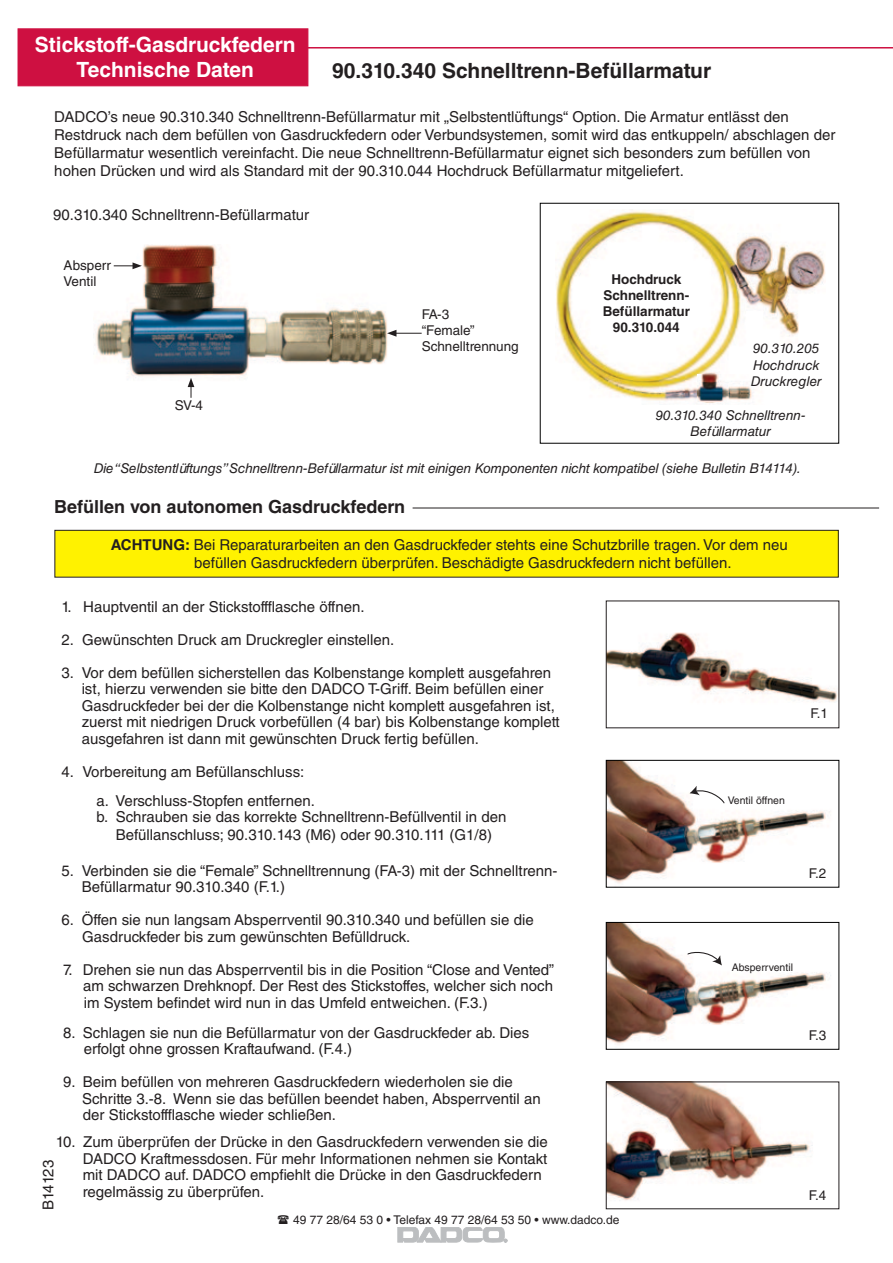
<style>
.page{position:relative;width:893px;height:1263px;background:#fff}
.page>*{position:absolute;margin:0;border:0;box-sizing:border-box;transform-origin:0 0}
.t1{font:700 21px/25.2px "Helvetica LT Std";color:#fff;text-align:center}
.t2{font:700 21px "Helvetica LT Std";color:#231f20}
.t3{font:700 18px "Helvetica LT Std";color:#231f20}
.t4{font:15px/16.5px "Helvetica LT Std";color:#231f20}
.t5{font:italic 13.5px/16.2px "Helvetica LT Std";letter-spacing:-.01em;color:#231f20;text-align:center}
.t6{font:13.5px/16.2px "Helvetica LT Std";color:#231f20}
.t7{font:700 13.5px/16.2px "Helvetica LT Std";color:#231f20;text-align:center}
.t8{font:12px "Helvetica LT Std";color:#231f20}
.t9{font:10.5px "Helvetica LT Std";color:#231f20}
.s1{font-weight:700}
</style>
<div class="page">
<svg style="left:398px;top:1227px;width:109px;height:15px"></svg>
<div style="left:18px;top:29px;width:290px;height:57px;background:#ce1041;border:1px solid #ce1041"></div>
<hr style="left:283px;top:47px;width:610px;height:2px;background:#ce1041">
<div style="left:55px;top:530px;width:783px;height:47px;background:#fff200"></div>
<div style="left:55px;top:530px;width:784px;height:47px;border:1px solid #231f20"></div>
<hr style="left:413px;top:508px;width:466px;height:1px;background:#231f20">
<img style="left:608px;top:1084px;width:205px;height:117px">
<img style="left:608px;top:632px;width:229px;height:70px">
<img style="left:95px;top:244px;width:293px;height:134px">
<svg style="left:387px;top:330px;width:35px;height:7px"></svg>
<svg style="left:114px;top:262px;width:28px;height:7px"></svg>
<svg style="left:188px;top:378px;width:6px;height:20px"></svg>
<img style="left:608px;top:924px;width:223px;height:121px">
<div style="left:606px;top:922px;width:233px;height:127px;border:1px solid #000"></div>
<svg style="left:687px;top:951px;width:35px;height:14px"></svg>
<img style="left:608px;top:762px;width:218px;height:122px">
<div style="left:606px;top:760px;width:233px;height:127px;border:1px solid #000"></div>
<svg style="left:689px;top:786px;width:36px;height:19px"></svg>
<img style="left:556px;top:209px;width:269px;height:194px">
<img style="left:698px;top:374px;width:53px;height:28px">
<h1 class="t1" style="left:35px;top:32px;width:262px">Stickstoff-Gasdruckfedern<br>Technische Daten</h1>
<h1 class="t2" style="left:332px;top:58px;width:381px">90.310.340 Schnelltrenn-Befüllarmatur</h1>
<p class="t4" style="left:54px;top:108px;width:783px;line-height:18px">DADCO’s neue 90.310.340 Schnelltrenn-Befüllarmatur mit „Selbstentlüftungs“ Option. Die Armatur entlässt den Restdruck nach dem befüllen von Gasdruckfedern oder Verbundsystemen, somit wird das entkuppeln/ abschlagen der Befüllarmatur wesentlich vereinfacht. Die neue Schnelltrenn-Befüllarmatur eignet sich besonders zum befüllen von hohen Drücken und wird als Standard mit der 90.310.044 Hochdruck Befüllarmatur mitgeliefert.</p>
<p class="t4" style="left:53px;top:206px;width:258px">90.310.340 Schnelltrenn-Befüllarmatur</p>
<p class="t6" style="left:64px;top:257px;width:49px">Absperr<br>Ventil</p>
<p class="t6" style="left:175px;top:397px;width:30px">SV-4</p>
<p class="t6" style="left:422px;top:306px;width:99px">FA-3<br>“Female”<br>Schnelltrennung</p>
<p class="t7" style="left:603px;top:271px;width:89px">Hochdruck<br>Schnelltrenn-<br>Befüllarmatur<br>90.310.044</p>
<p class="t5" style="left:751px;top:340px;width:72px;text-align:left">90.310.205<br>Hochdruck<br>Druckregler</p>
<p class="t5" style="left:656px;top:407px;width:151px">90.310.340 Schnelltrenn-<br>Befüllarmatur</p>
<p class="t5" style="left:94px;top:460px;width:709px">Die “Selbstentlüftungs”Schnelltrenn-Befüllarmatur ist mit einigen Komponenten nicht kompatibel (siehe Bulletin B14114).</p>
<p class="t3" style="left:54px;top:495px;width:353px">Befüllen von autonomen Gasdruckfedern</p>
<p class="t4" style="left:194px;top:535px;width:595px;line-height:18px;text-indent:-83px"><span class="s1">ACHTUNG:</span> Bei Reparaturarbeiten an den Gasdruckfeder stehts eine Schutzbrille tragen. Vor dem neu befüllen Gasdruckfedern überprüfen. Beschädigte Gasdruckfedern nicht befüllen.</p>
<p class="t4" style="left:61px;top:598px;width:305px">1. Hauptventil an der Stickstoffflasche öffnen.</p>
<p class="t4" style="left:61px;top:631px;width:334px">2. Gewünschten Druck am Druckregler einstellen.</p>
<p class="t4" style="left:82px;top:664px;width:480px;text-indent:-20px">3. Vor dem befüllen sicherstellen das Kolbenstange komplett ausgefahren ist, hierzu verwenden sie bitte den DADCO T-Griff. Beim befüllen einer Gasdruckfeder bei der die Kolbenstange nicht komplett ausgefahren ist, zuerst mit niedrigen Druck vorbefüllen (4 bar) bis Kolbenstange komplett ausgefahren ist dann mit gewünschten Druck fertig befüllen.</p>
<p class="t4" style="left:61px;top:763px;width:244px">4. Vorbereitung am Befüllanschluss:</p>
<p class="t4" style="left:96px;top:792px;width:411px">a. Verschluss-Stopfen entfernen.<br>b. Schrauben sie das korrekte Schnelltrenn-Befüllventil in den</p>
<p class="t4" style="left:116px;top:827px;width:378px">Befüllanschluss; 90.310.143 (M6) oder 90.310.111 (G1/8)</p>
<p class="t4" style="left:82px;top:862px;width:477px;text-indent:-20px">5. Verbinden sie die “Female” Schnelltrennung (FA-3) mit der Schnelltrenn-<br>Befüllarmatur 90.310.340 (F.1.)</p>
<p class="t4" style="left:82px;top:912px;width:453px;text-indent:-21px">6. Öffen sie nun langsam Absperrventil 90.310.340 und befüllen sie die<br>Gasdruckfeder bis zum gewünschten Befülldruck.</p>
<p class="t4" style="left:83px;top:961px;width:473px;text-align:justify;text-indent:-20px">7. Drehen sie nun das Absperrventil bis in die Position “Close and Vented” am schwarzen Drehknopf. Der Rest des Stickstoffes, welcher sich noch im System befindet wird nun in das Umfeld entweichen. (F.3.)</p>
<p class="t4" style="left:84px;top:1024px;width:447px;text-indent:-21px">8. Schlagen sie nun die Befüllarmatur von der Gasdruckfeder ab. Dies erfolgt ohne grossen Kraftaufwand. (F.4.)</p>
<p class="t4" style="left:82px;top:1074px;width:460px;text-indent:-19px">9. Beim befüllen von mehreren Gasdruckfedern wiederholen sie die<br>Schritte 3.-8. Wenn sie das befüllen beendet haben, Absperrventil an der Stickstoffflasche wieder schließen.</p>
<p class="t4" style="left:83px;top:1134px;width:466px;text-indent:-27px">10. Zum überprüfen der Drücke in den Gasdruckfedern verwenden sie die DADCO Kraftmessdosen. Für mehr Informationen nehmen sie Kontakt mit DADCO auf. DADCO empfiehlt die Drücke in den Gasdruckfedern regelmässig zu überprüfen.</p>
<p class="t4" style="left:40px;top:1210px;width:52px;rotate:-90deg">B14123</p>
<p class="t8" style="left:293px;top:1213px;width:328px">49 77 28/64 53 0 • Telefax 49 77 28/64 53 50 • www.dadco.de</p>
<p class="t9" style="left:728px;top:794px;width:59px">Ventil öffnen</p>
<p class="t9" style="left:732px;top:961px;width:63px">Absperrventil</p>
<p class="t6" style="left:810px;top:705px;width:19px">F.1</p>
<p class="t6" style="left:809px;top:865px;width:19px">F.2</p>
<p class="t6" style="left:809px;top:1027px;width:19px">F.3</p>
<p class="t6" style="left:809px;top:1187px;width:19px">F.4</p>
</div>
